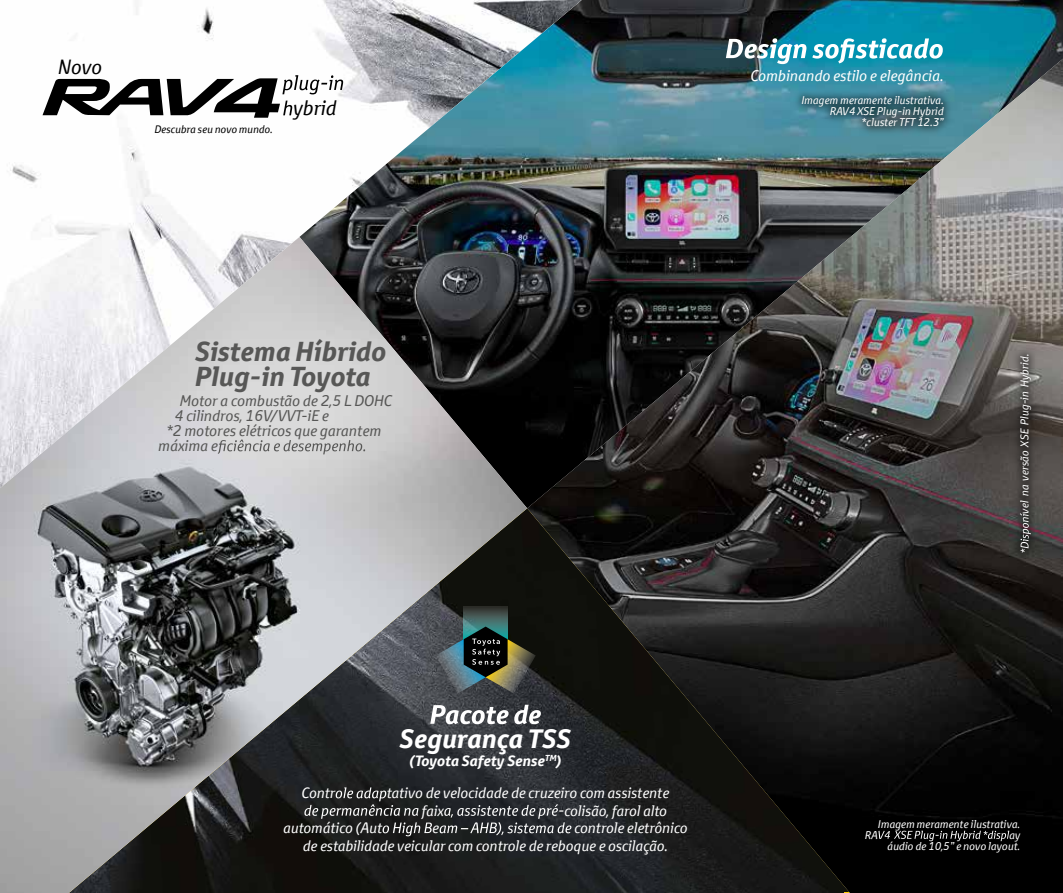
<style>
.page{position:relative;width:1063px;height:893px;background:#fff}
.page>*{position:absolute;margin:0;border:0;box-sizing:border-box;transform-origin:0 0}
.t1{font:italic 700 26.7px/24.9px "Toyota Text";color:#575756}
.t2{font:italic 700 25.95px "Toyota Text";color:#fff}
.t3{font:italic 19.95px "Toyota Text";color:#000}
.t4{font:italic 15px "Toyota Text";color:#575756}
.t5{font:italic 15px "Toyota Text";color:#fff}
.t6{font:italic 14.55px/17.4px "Toyota Text";color:#fff}
.t7{font:italic 700 14.55px "Toyota Text";color:#fff}
.t8{font:italic 10.95px/10.9px "Toyota Text";color:#fff;text-align:right}
.t9{font:italic 10.65px "Toyota Text";color:#000}
</style>
<div class="page">
<img style="left:10px;top:6px;width:247px;height:231px">
<img style="left:299px;top:0;width:764px;height:237px">
<img style="left:0;top:237px;width:527px;height:656px">
<svg style="left:218px;top:439px;width:147px;height:15px;background:#bdbdbc"></svg>
<img style="left:527px;top:59px;width:536px;height:834px">
<div style="left:857px;top:811px;width:172px;height:50px;background:#000"></div>
<svg style="left:878px;top:831px;width:131px;height:10px"></svg>
<svg style="left:1011px;top:346px;width:29px;height:215px;background:#4e4b48"></svg>
<svg style="left:1020px;top:513px;width:11px;height:40px"></svg>
<svg style="left:726px;top:38px;width:217px;height:26px"></svg>
<svg style="left:793px;top:87px;width:159px;height:48px;background:#3d7382"></svg>
<svg style="left:43px;top:75px;width:300px;height:43px"></svg>
<svg style="left:464px;top:607px;width:44px;height:20px"></svg>
<img style="left:436px;top:627px;width:100px;height:66px">
<svg style="left:304px;top:787px;width:128px;height:49px;background:#333434"></svg>
<svg style="left:440px;top:804px;width:131px;height:31px;background:#484a4e"></svg>
<svg style="left:430px;top:705px;width:111px;height:19px"></svg>
<h3 class="t3" style="left:58px;top:54px;width:46px">Novo</h3>
<p class="t9" style="left:155px;top:122px;width:120px">Descubra seu novo mundo.</p>
<h3 class="t3" style="left:293px;top:95px;width:45px">ybrid</h3>
<h1 class="t1" style="left:195px;top:339px;width:193px">Sistema Híbrido<br>Plug-in Toyota</h1>
<p class="t4" style="left:180px;top:391px;width:214px">Motor a combustão de 2,5 L DOHC</p>
<p class="t4" style="left:175px;top:406px;width:156px">4 cilindros, 16V/VVT-iE e</p>
<p class="t4" style="left:167px;top:421px;width:216px">*2 motores elétricos que garantem</p>
<p class="t4" style="left:159px;top:436px;width:61px">máxima e</p>
<p class="t5" style="left:751px;top:65px;width:195px">Combinando estilo e elegância.</p>
<p class="t8" style="left:802px;top:95px;width:144px">Imagem meramente ilustrativa.<br>RAV4 XSE Plug-in Hybrid *cluster TFT 12.3”</p>
<p class="t8" style="left:1019px;top:514px;width:161px;rotate:-90deg">vel na versão XSE Plug-in Hybrid.</p>
<h2 class="t2" style="left:400px;top:721px;width:173px">Segurança TSS</h2>
<p class="t7" style="left:410px;top:751px;width:154px">(Toyota Safety Sense<sup>TM</sup>)</p>
<p class="t6" style="left:302px;top:784px;width:35px">Contr</p>
<p class="t6" style="left:422px;top:784px;width:249px;text-indent:-35px">tativo de velocidade de cruzeiro com assistente faix</p>
<p class="t6" style="left:564px;top:801px;width:104px">colisão, farol alto</p>
<p class="t6" style="left:283px;top:819px;width:101px">automático (Aut</p>
<p class="t6" style="left:432px;top:819px;width:8px">e</p>
<p class="t6" style="left:303px;top:819px;width:386px;text-indent:271px">controle eletrônico de estabilidade veicular com controle de reboque e oscilação.</p>
<p class="t8" style="left:878px;top:818px;width:144px">Imagem meramente ilustrativa.</p>
<p class="t8" style="left:865px;top:829px;width:14px">RA</p>
<p class="t8" style="left:888px;top:829px;width:134px">ay<br>áudio de 10,5” e novo layout.</p>
</div>
